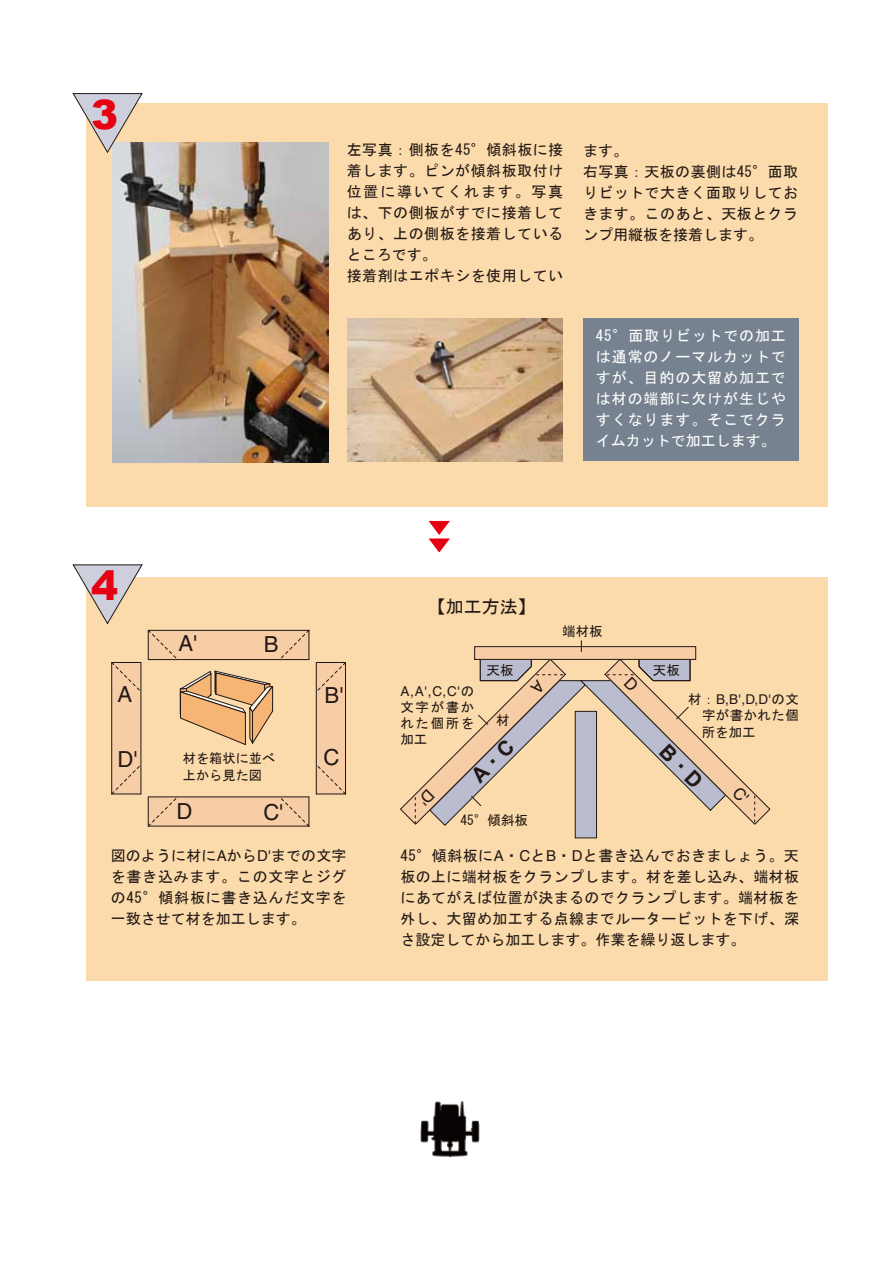
<style>
.page{position:relative;width:893px;height:1263px;background:#fff}
.page>*{position:absolute;margin:0;border:0;box-sizing:border-box;transform-origin:0 0}
.t1{font:900 40.5px "Arial";color:#e60012}
.t2{font:22.05px "Helvetica";color:#221815}
.t3{font:18px "MS Gothic";color:#221815}
.t4{font:15px/21px "MS Gothic";letter-spacing:.025em;color:#221815}
.t5{font:15px/21px "MS Gothic";letter-spacing:.06em;color:#fff;text-align:justify}
.t6{font:13.5px/16.2px "MS Gothic";letter-spacing:.03em;color:#221815}
.t7{font:13.5px "Helvetica";color:#221815}
.t8{font:13.2px/17.7px "MS Gothic";color:#221815}
.s1{font-family:"Helvetica"}
.s2{font-family:"MS Gothic"}
</style>
<div class="page">
<div style="left:86px;top:103px;width:742px;height:403px;background:#fbdbab"></div>
<img style="left:112px;top:142px;width:216px;height:321px">
<img style="left:347px;top:318px;width:216px;height:144px">
<svg style="left:428px;top:520px;width:23px;height:33px"></svg>
<svg style="left:72px;top:93px;width:71px;height:60px"></svg>
<div style="left:583px;top:318px;width:216px;height:143px;background:#778290"></div>
<div style="left:86px;top:577px;width:742px;height:403px;background:#fbdbab"></div>
<div style="left:111px;top:662px;width:30px;height:132px;background:#f7cda5;border:1px solid #f7cda5"></div>
<div style="left:316px;top:662px;width:30px;height:132px;background:#f7cda5"></div>
<div style="left:148px;top:630px;width:161px;height:30px;background:#f7cda5"></div>
<div style="left:148px;top:796px;width:161px;height:30px;background:#f7cda5;border:1px solid #f7cda5"></div>
<hr style="left:111px;top:662px;width:1px;height:132px;background:#221815">
<hr style="left:141px;top:662px;width:1px;height:132px;background:#221815">
<hr style="left:316px;top:662px;width:1px;height:132px;background:#221815">
<hr style="left:345px;top:662px;width:1px;height:132px;background:#221815">
<hr style="left:148px;top:659px;width:161px;height:1px;background:#221815">
<hr style="left:148px;top:630px;width:161px;height:1px;background:#221815">
<hr style="left:148px;top:826px;width:161px;height:1px;background:#221815">
<hr style="left:148px;top:796px;width:161px;height:1px;background:#221815">
<svg style="left:279px;top:629px;width:66px;height:64px"></svg>
<svg style="left:279px;top:764px;width:67px;height:63px"></svg>
<svg style="left:111px;top:764px;width:68px;height:63px"></svg>
<img style="left:420px;top:1101px;width:60px;height:57px">
<svg style="left:72px;top:564px;width:201px;height:181px"></svg>
<div style="left:575px;top:711px;width:22px;height:127px;background:#babdcf;border:1px solid #221815"></div>
<svg style="left:400px;top:640px;width:371px;height:186px"></svg>
<h1 class="t1" style="left:91px;top:85px;width:29px">3</h1>
<h1 class="t1" style="left:91px;top:556px;width:29px">4</h1>
<h2 class="t2" style="left:178px;top:631px;width:20px">A'</h2>
<h2 class="t2" style="left:264px;top:632px;width:16px">B</h2>
<p class="t4" style="left:347px;top:139px;width:218px">左写真：側板を45°傾斜板に接着します。ピンが傾斜板取付け位置に導いてくれます。写真は、下の側板がすでに接着してあり、上の側板を接着しているところです。<br>接着剤はエポキシを使用してい</p>
<p class="t4" style="left:583px;top:140px;width:217px">ます。<br>右写真：天板の裏側は45°面取りビットで大きく面取りしておきます。このあと、天板とクランプ用縦板を接着します。</p>
<p class="t5" style="left:596px;top:325px;width:192px">45°面取りビットでの加工は通常のノーマルカットですが、目的の大留め加工では材の端部に欠けが生じやすくなります。そこでクライムカットで加工します。</p>
<p class="t3" style="left:428px;top:597px;width:109px">【加工方法】</p>
<p class="t6" style="left:562px;top:623px;width:42px">端材板</p>
<p class="t6" style="left:487px;top:662px;width:28px">天板</p>
<p class="t6" style="left:653px;top:662px;width:28px">天板</p>
<h2 class="t2" style="left:118px;top:681px;width:16px">A</h2>
<h2 class="t2" style="left:325px;top:683px;width:20px">B'</h2>
<h2 class="t2" style="left:118px;top:747px;width:22px">D'</h2>
<h2 class="t2" style="left:324px;top:745px;width:17px">C</h2>
<p class="t8" style="left:183px;top:749px;width:94px">材を箱状に並べ上から見た図</p>
<h2 class="t2" style="left:176px;top:798px;width:17px">D</h2>
<h2 class="t2" style="left:263px;top:799px;width:22px">C'</h2>
<p class="t4" style="left:111px;top:845px;width:237px;text-align:justify">図のように材に<span class="s1">A</span>から<span class="s1">D'</span>までの文字を書き込みます。この文字とジグの45°傾斜板に書き込んだ文字を一致させて材を加工します。</p>
<p class="t7" style="left:400px;top:683px;width:76px">A,A',C,C'<span class="s2">の</span></p>
<p class="t6" style="left:400px;top:699px;width:76px;text-align:justify">文字が書かれた個所を加工</p>
<p class="t6" style="left:496px;top:712px;width:15px">材</p>
<p class="t6" style="left:461px;top:812px;width:69px">45°傾斜板</p>
<p class="t7" style="left:688px;top:692px;width:112px"><span class="s2">材：</span>B,B',D,D'<span class="s2">の文</span></p>
<p class="t6" style="left:688px;top:707px;width:112px">　字が書かれた個　所を加工</p>
<p class="t4" style="left:400px;top:845px;width:400px;text-align:justify">45°傾斜板に<span class="s1">A</span>・<span class="s1">C</span>と<span class="s1">B</span>・<span class="s1">D</span>と書き込んでおきましょう。天板の上に端材板をクランプします。材を差し込み、端材板にあてがえば位置が決まるのでクランプします。端材板を外し、大留め加工する点線までルータービットを下げ、深さ設定してから加工します。作業を繰り返します。</p>
</div>
